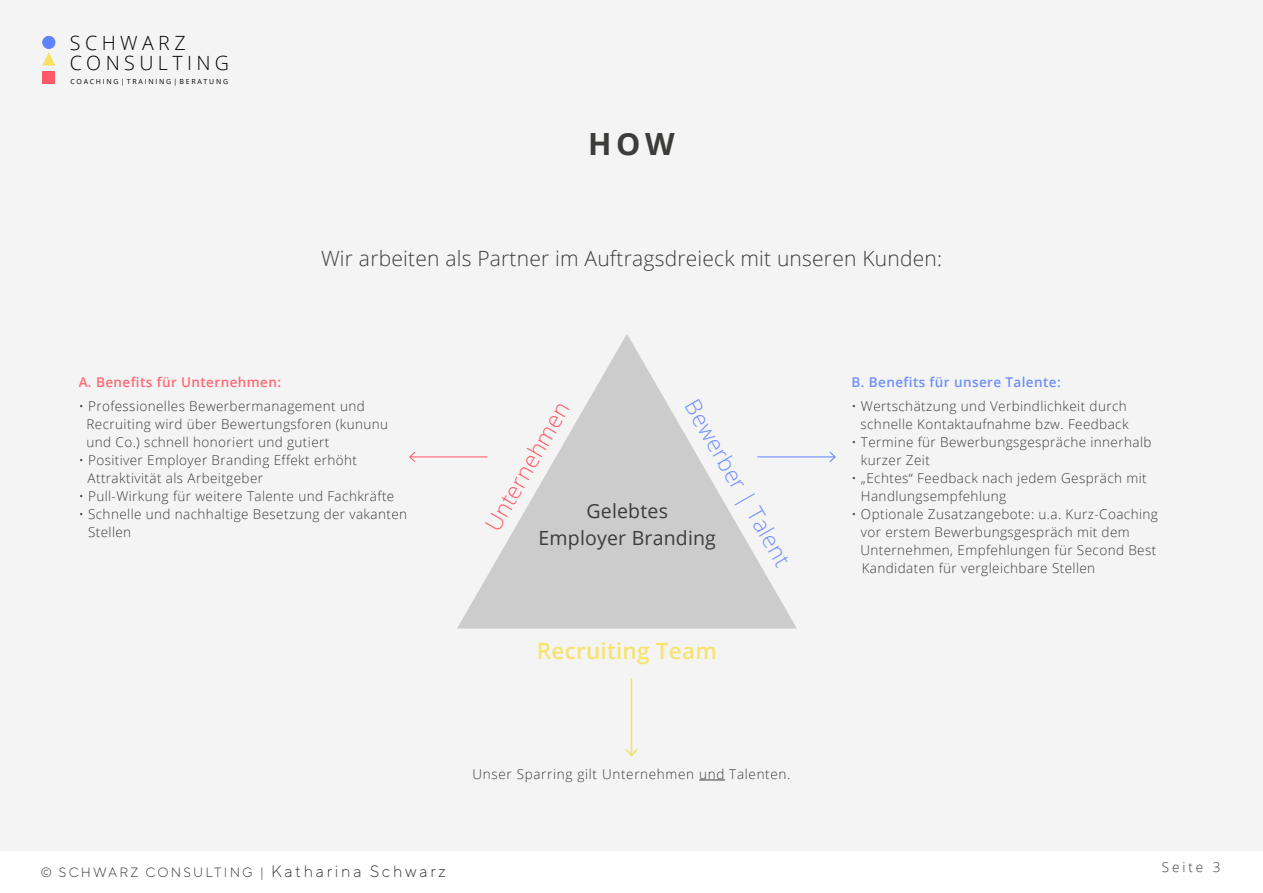
<style>
.page{position:relative;width:1263px;height:893px;background:#fff}
.page>*{position:absolute;margin:0;border:0;box-sizing:border-box;transform-origin:0 0}
.t1{font:700 30.6px "Open Sans";color:#3c3c3b}
.t2{font:300 22.5px "Open Sans";color:#708fff}
.t3{font:600 22.5px "Open Sans";letter-spacing:.01em;color:#f8e370}
.t4{font:300 22.5px "Open Sans";color:#ff5867}
.t5{font:300 21px "Open Sans";letter-spacing:.01em;color:#3c3c3b}
.t6{font:300 19.65px "Open Sans";letter-spacing:.225em;color:#000}
.t7{font:19.5px "Open Sans";letter-spacing:.01em;color:#3c3c3b}
.t8{font:300 13.5px/18px "Open Sans";letter-spacing:.03em;color:#3c3c3b}
.t9{font:300 13.5px "Open Sans";letter-spacing:.05em;color:#3c3c3b}
.t10{font:300 13.5px "TT Norms";letter-spacing:.16em;color:#3c3c3b}
.t11{font:600 13.5px "Open Sans";letter-spacing:.03em;color:#708fff}
.t12{font:600 13.5px "Open Sans";letter-spacing:.03em;color:#ff6976}
.t13{font:6.9px "Open Sans";letter-spacing:.25em;color:#000}
.s1{font-size:16.5px}
</style>
<div class="page">
<div style="left:0;top:0;width:1263px;height:850px;background:#f4f4f4"></div>
<div style="left:43px;top:71px;width:12px;height:13px;background:#ff5867"></div>
<div style="left:43px;top:36px;width:12px;height:12px;background:#6082ff;border-radius:50%"></div>
<div style="left:43px;top:36px;width:12px;height:13px;border:1px solid #6082ff;border-radius:50%"></div>
<svg style="left:42px;top:53px;width:13px;height:12px"></svg>
<svg style="left:457px;top:334px;width:340px;height:295px"></svg>
<hr style="left:757px;top:456px;width:78px;height:1px;background:#6082ff">
<svg style="left:829px;top:451px;width:7px;height:11px"></svg>
<hr style="left:410px;top:456px;width:77px;height:1px;background:#ff5867">
<svg style="left:409px;top:451px;width:7px;height:11px"></svg>
<svg style="left:699px;top:780px;width:26px;height:1px"></svg>
<hr style="left:631px;top:678px;width:1px;height:77px;background:#f7e060">
<svg style="left:625px;top:747px;width:13px;height:10px"></svg>
<p class="t6" style="left:70px;top:29px;width:117px">SCHWARZ</p>
<p class="t6" style="left:70px;top:50px;width:161px">CONSULTING</p>
<p class="t13" style="left:70px;top:76px;width:159px">COACHING|TRAINING|BERATUNG</p>
<p class="t1" style="left:588px;top:123px;width:88px">HOW</p>
<p class="t5" style="left:321px;top:244px;width:622px">Wir arbeiten als Partner im Auftragsdreieck mit unseren Kunden:</p>
<p class="t12" style="left:79px;top:373px;width:204px">A. Benefits für Unternehmen:</p>
<p class="t8" style="left:79px;top:397px;width:288px">• Professionelles Bewerbermanagement und</p>
<p class="t8" style="left:86px;top:415px;width:303px">Recruiting wird über Bewertungsforen (kununu</p>
<p class="t8" style="left:86px;top:433px;width:244px">und Co.) schnell honoriert und gutiert</p>
<p class="t8" style="left:79px;top:451px;width:280px">• Positiver Employer Branding Effekt erhöht</p>
<p class="t8" style="left:88px;top:469px;width:177px">Attraktivität als Arbeitgeber</p>
<p class="t8" style="left:79px;top:487px;width:317px">• Pull-Wirkung für weitere Talente und Fachkräfte</p>
<p class="t8" style="left:88px;top:505px;width:321px;text-indent:-9px">• Schnelle und nachhaltige Besetzung der vakanten<br>Stellen</p>
<p class="t2" style="left:704px;top:394px;width:189px;rotate:60deg">Bewerber | Talent</p>
<p class="t4" style="left:478px;top:521px;width:146px;rotate:-60deg">Unternehmen</p>
<p class="t7" style="left:586px;top:497px;width:83px">Gelebtes</p>
<p class="t7" style="left:538px;top:524px;width:179px">Employer Branding</p>
<p class="t3" style="left:537px;top:636px;width:181px">Recruiting Team</p>
<p class="t9" style="left:472px;top:765px;width:319px">Unser Sparring gilt Unternehmen und Talenten.</p>
<p class="t10" style="left:40px;top:864px;width:407px">© SCHWARZ CONSULTING | <span class="s1">Katharina Schwarz</span></p>
<p class="t11" style="left:851px;top:373px;width:211px">B. Benefits für unsere Talente:</p>
<p class="t8" style="left:851px;top:397px;width:277px">• Wertschätzung und Verbindlichkeit durch</p>
<p class="t8" style="left:860px;top:415px;width:270px">schnelle Kontaktaufnahme bzw. Feedback</p>
<p class="t8" style="left:861px;top:433px;width:292px;text-indent:-9px">• Termine für Bewerbungsgespräche innerhalb kurzer Zeit</p>
<p class="t8" style="left:861px;top:469px;width:287px;text-indent:-9px">• „Echtes“ Feedback nach jedem Gespräch mit<br>Handlungsempfehlung</p>
<p class="t8" style="left:861px;top:505px;width:299px;text-indent:-9px">• Optionale Zusatzangebote: u.a. Kurz-Coaching vor erstem Bewerbungsgespräch mit dem</p>
<p class="t8" style="left:860px;top:541px;width:297px">Unternehmen, Empfehlungen für Second Best</p>
<p class="t8" style="left:862px;top:559px;width:235px">Kandidaten für vergleichbare Stellen</p>
<p class="t8" style="left:1162px;top:858px;width:60px">Seite 3</p>
</div>
